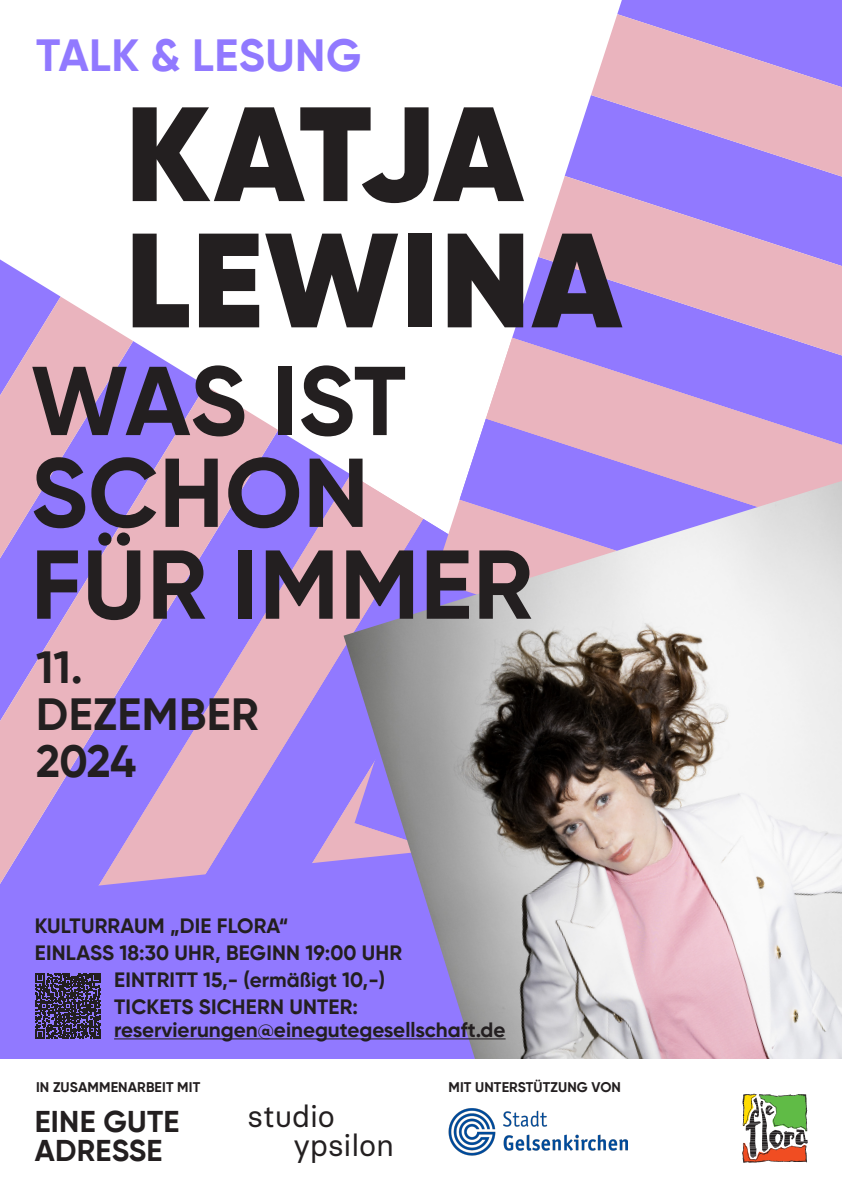
<style>
.page{position:relative;width:842px;height:1191px;background:#fff}
.page>*{position:absolute;margin:0;border:0;box-sizing:border-box;transform-origin:0 0}
.t1{font:900 133.9px/126.2px "Gilroy";letter-spacing:.01em;color:#231f20}
.t2{font:700 97.5px/91.8px "Gilroy";letter-spacing:.01em;color:#231f20}
.t3{font:700 45px/47px "Gilroy";letter-spacing:.01em;color:#231f20}
.t4{font:700 45px "Gilroy";letter-spacing:.01em;color:#9179ff}
.t5{font:30.4px/28.2px "Basier Circle";color:#231f20}
.t6{font:700 30px/29px "Gilroy";letter-spacing:.01em;color:#231f20}
.t7{font:700 20.7px/27px "Gilroy";color:#231f20}
.t8{font:700 14px "Gilroy";letter-spacing:.01em;color:#231f20}
</style>
<div class="page">
<svg style="left:133px;top:341px;width:72px;height:44px"></svg>
<svg style="left:278px;top:474px;width:83px;height:333px;fill:#9179ff"></svg>
<svg style="left:0;top:385px;width:278px;height:422px;fill:#eab4be"></svg>
<svg style="left:0;top:259px;width:133px;height:299px"></svg>
<svg style="left:465px;top:419px;width:21px;height:62px"></svg>
<svg style="left:512px;top:258px;width:26px;height:80px"></svg>
<svg style="left:565px;top:95px;width:26px;height:81px"></svg>
<div style="left:617px;top:0;width:225px;height:14px;background:#9179ff"></div>
<svg style="left:486px;top:338px;width:356px;height:143px;fill:#eab4be"></svg>
<svg style="left:538px;top:176px;width:304px;height:179px"></svg>
<svg style="left:591px;top:14px;width:251px;height:163px;fill:#eab4be"></svg>
<svg style="left:0;top:807px;width:344px;height:252px;fill:#9179ff"></svg>
<img style="left:344px;top:481px;width:498px;height:578px">
<svg style="left:742px;top:1093px;width:66px;height:69px"></svg>
<hr style="left:114px;top:1038px;width:392px;height:1px;background:#231f20">
<svg style="left:35px;top:973px;width:66px;height:65px"></svg>
<img style="left:448px;top:1108px;width:179px;height:47px">
<p class="t4" style="left:36px;top:27px;width:327px">TALK &amp; LESUNG</p>
<p class="t1" style="left:125px;top:91px;width:498px">KATJA<br>LEWINA</p>
<p class="t2" style="left:31px;top:354px;width:504px">WAS IST<br>SCHON<br>FÜR IMMER</p>
<p class="t3" style="left:36px;top:643px;width:224px">11.<br>DEZEMBER<br>2024</p>
<p class="t7" style="left:35px;top:912px;width:369px">KULTURRAUM „DIE FLORA“<br>EINLASS 18:30 UHR, BEGINN 19:00 UHR</p>
<p class="t7" style="left:114px;top:966px;width:272px">EINTRITT 15,- (ermäßigt 10,-)</p>
<p class="t7" style="left:114px;top:995px;width:393px;line-height:23px">TICKETS SICHERN UNTER: reservierungen@einegutegesellschaft.de</p>
<p class="t8" style="left:36px;top:1078px;width:166px">IN ZUSAMMENARBEIT MIT</p>
<p class="t8" style="left:448px;top:1078px;width:174px">MIT UNTERSTÜTZUNG VON</p>
<p class="t6" style="left:35px;top:1106px;width:146px">EINE GUTE<br>ADRESSE</p>
<p class="t5" style="left:294px;top:1102px;width:102px;text-indent:-46px">studio ypsilon</p>
</div>
